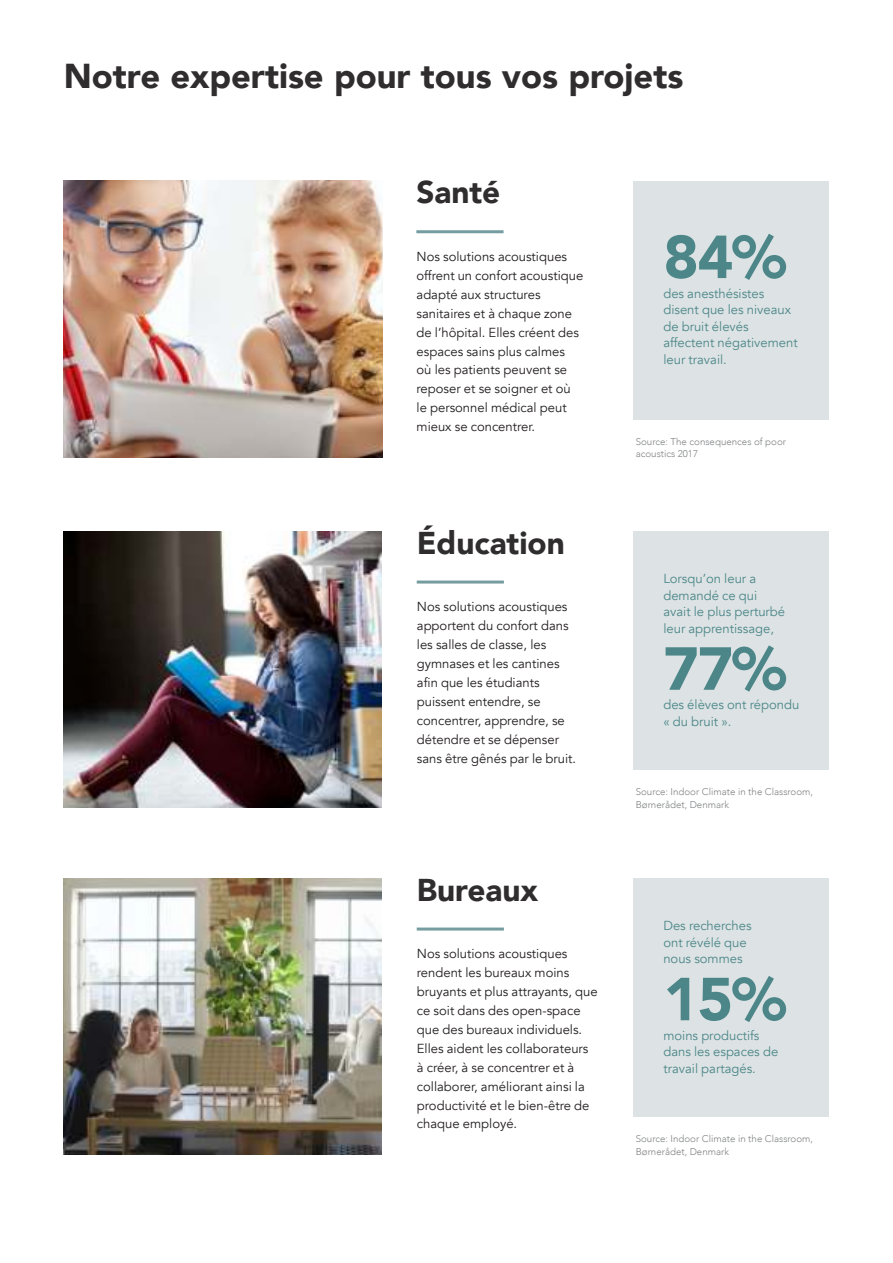
<style>
.page{position:relative;width:893px;height:1263px;background:#fff}
.page>*{position:absolute;margin:0;border:0;box-sizing:border-box;transform-origin:0 0}
.t1{font:900 60px "Avenir";color:#4c8689}
.t2{font:900 34.5px "Avenir";color:#2f2d2e}
.t3{font:900 31.5px "Avenir";color:#2f2d2e}
.t4{font:13.05px/18.9px "Avenir";color:#221e1f}
.t5{font:13.05px/16.5px "Avenir";color:#4c8689}
.t6{font:300 9.75px/12.8px "Avenir";color:#808284}
</style>
<div class="page">
<img style="left:64px;top:181px;width:319px;height:276px">
<img style="left:64px;top:878px;width:317px;height:277px">
<img style="left:64px;top:531px;width:317px;height:277px">
<hr style="left:416px;top:230px;width:88px;height:3px;background:#759c9f">
<hr style="left:417px;top:927px;width:87px;height:3px;background:#759c9f">
<hr style="left:417px;top:580px;width:87px;height:3px;background:#759c9f">
<div style="left:634px;top:531px;width:195px;height:238px;background:#dde3e4"></div>
<div style="left:634px;top:878px;width:195px;height:238px;background:#dde3e4"></div>
<div style="left:634px;top:181px;width:195px;height:238px;background:#dde3e4"></div>
<h2 class="t2" style="left:64px;top:56px;width:621px">Notre expertise pour tous vos projets</h2>
<h3 class="t3" style="left:416px;top:175px;width:85px">Santé</h3>
<p class="t4" style="left:417px;top:248px;width:168px">Nos solutions acoustiques offrent un confort acoustique adapté aux structures sanitaires et à chaque zone de l’hôpital. Elles créent des espaces sains plus calmes<br>où les patients peuvent se reposer et se soigner et où le personnel médical peut mieux se concentrer.</p>
<h3 class="t3" style="left:417px;top:525px;width:150px">Éducation</h3>
<p class="t4" style="left:417px;top:599px;width:161px">Nos solutions acoustiques apportent du confort dans les salles de classe, les gymnases et les cantines afin que les étudiants puissent entendre, se concentrer, apprendre, se détendre et se dépenser sans être gênés par le bruit.</p>
<h3 class="t3" style="left:417px;top:872px;width:123px">Bureaux</h3>
<p class="t4" style="left:417px;top:946px;width:182px">Nos solutions acoustiques rendent les bureaux moins bruyants et plus attrayants, que ce soit dans des open-space que des bureaux individuels.<br>Elles aident les collaborateurs à créer, à se concentrer et à collaborer, améliorant ainsi la productivité et le bien-être de chaque employé.</p>
<h1 class="t1" style="left:663px;top:224px;width:125px">84%</h1>
<p class="t5" style="left:663px;top:286px;width:136px">des anesthésistes disent que les niveaux de bruit élevés affectent négativement leur travail.</p>
<p class="t6" style="left:636px;top:435px;width:152px">Source: The consequences of poor acoustics 2017</p>
<p class="t5" style="left:663px;top:572px;width:123px">Lorsqu’on leur a demandé ce qui avait le plus perturbé leur apprentissage,</p>
<h1 class="t1" style="left:663px;top:635px;width:125px">77%</h1>
<p class="t5" style="left:663px;top:714px;width:69px">« du bruit ».</p>
<p class="t5" style="left:663px;top:698px;width:137px">des élèves ont répondu</p>
<p class="t6" style="left:636px;top:785px;width:179px">Source: Indoor Climate in the Classroom,<br>Børnerådet, Denmark</p>
<p class="t5" style="left:663px;top:919px;width:90px">Des recherches ont révélé que nous sommes</p>
<h1 class="t1" style="left:663px;top:966px;width:125px">15%</h1>
<p class="t5" style="left:663px;top:1028px;width:116px">moins productifs dans les espaces de travail partagés.</p>
<p class="t6" style="left:636px;top:1132px;width:179px">Source: Indoor Climate in the Classroom,<br>Børnerådet, Denmark</p>
</div>
